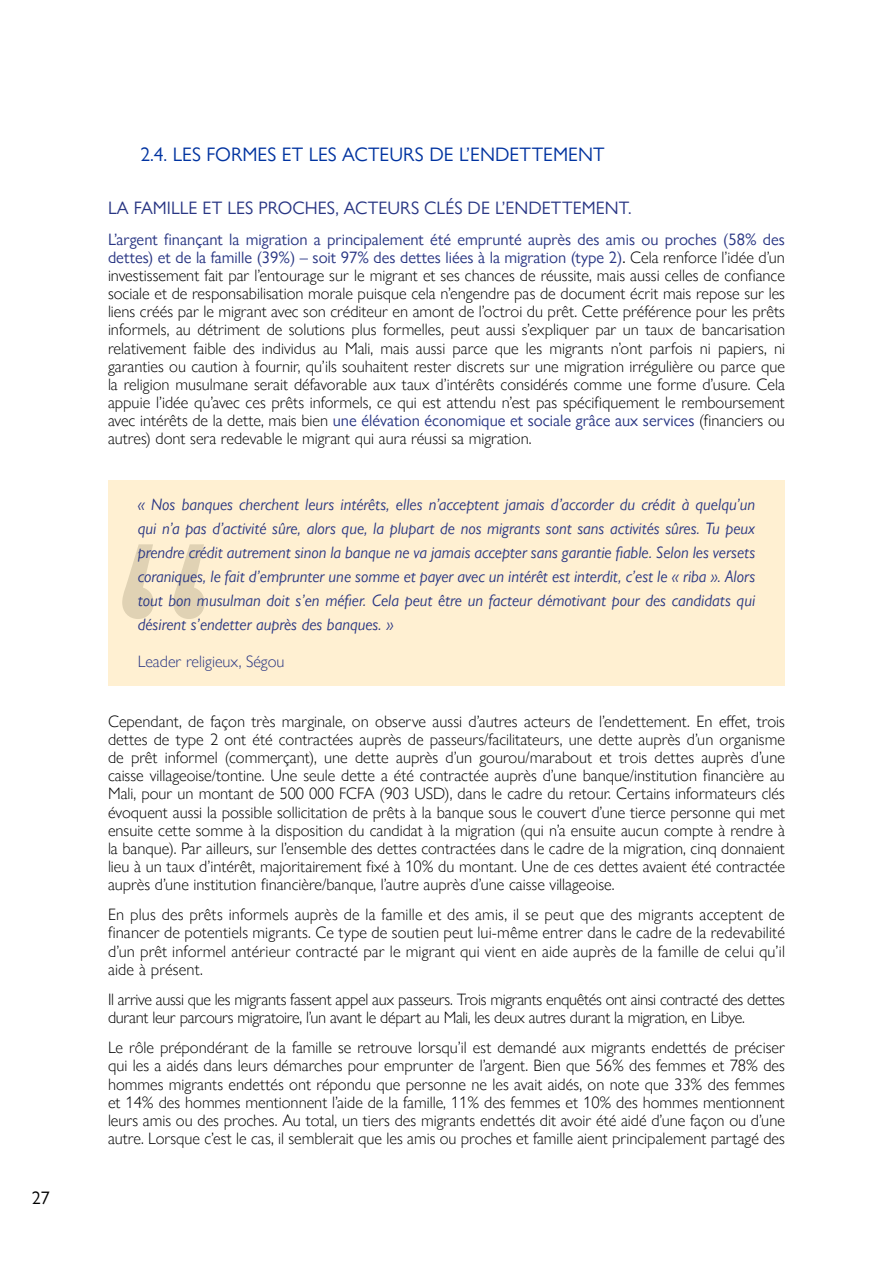
<style>
.page{position:relative;width:893px;height:1263px;background:#fff}
.page>*{position:absolute;margin:0;border:0;box-sizing:border-box;transform-origin:0 0}
.t1{font:300px "Montserrat";color:#000}
.t2{font:19.5px "Gill Sans Nova";color:#0033a0}
.t3{font:18px "Gill Sans Nova";color:#283583}
.t4{font:18px "Gill Sans Nova";color:#000}
.t5{font:300 16.5px/18.1px "Gill Sans Nova";letter-spacing:-.005em;color:#000;text-align:justify}
.t6{font:italic 16.5px/24px "Gill Sans Nova";color:#283583;text-align:justify}
.t7{font:300 16.5px "Gill Sans Nova";color:#283583}
.s1{font-weight:400;color:#283583}
.s2{font-weight:400}
</style>
<div class="page">
<div style="left:108px;top:480px;width:677px;height:206px;background:#fff0d2"></div>
<p class="t4" style="left:32px;top:1187px;width:20px">27</p>
<p class="t2" style="left:140px;top:143px;width:466px">2.4. LES FORMES ET LES ACTEURS DE L’ENDETTEMENT</p>
<p class="t3" style="left:108px;top:197px;width:525px">LA FAMILLE ET LES PROCHES, ACTEURS CLÉS DE L’ENDETTEMENT.</p>
<p class="t5" style="left:108px;top:230px;width:679px"><span class="s1">L’argent finançant la migration a principalement été emprunté auprès des amis ou proches (58% des dettes) et de la famille (39%) – soit 97% des dettes liées à la migration (type 2)</span><span class="s2">.</span> Cela renforce l’idée d’un investissement fait par l’entourage sur le migrant et ses chances de réussite, mais aussi celles de confiance sociale et de responsabilisation morale puisque cela n’engendre pas de document écrit mais repose sur les liens créés par le migrant avec son créditeur en amont de l’octroi du prêt. Cette préférence pour les prêts informels, au détriment de solutions plus formelles, peut aussi s’expliquer par un taux de bancarisation relativement faible des individus au Mali, mais aussi parce que les migrants n’ont parfois ni papiers, ni garanties ou caution à fournir, qu’ils souhaitent rester discrets sur une migration irrégulière ou parce que la religion musulmane serait défavorable aux taux d’intérêts considérés comme une forme d’usure. Cela appuie l’idée qu’avec ces prêts informels, ce qui est attendu n’est pas spécifiquement le remboursement avec intérêts de la dette, mais bien <span class="s1">une élévation économique et sociale grâce aux services</span> (financiers ou autres) dont sera redevable le migrant qui aura réussi sa migration.</p>
<p class="t6" style="left:138px;top:492px;width:619px">« Nos banques cherchent leurs intérêts, elles n’acceptent jamais d’accorder du crédit à quelqu’un qui n’a pas d’activité sûre, alors que, la plupart de nos migrants sont sans activités sûres. Tu peux prendre crédit autrement sinon la banque ne va jamais accepter sans garantie fiable. Selon les versets coraniques, le fait d’emprunter une somme et payer avec un intérêt est interdit, c’est le « riba ». Alors tout bon musulman doit s’en méfier. Cela peut être un facteur démotivant pour des candidats qui désirent s’endetter auprès des banques. »</p>
<p class="t7" style="left:138px;top:651px;width:148px">Leader religieux, Ségou</p>
<h1 class="t1" style="left:106px;top:454px;width:116px">“</h1>
<p class="t5" style="left:108px;top:712px;width:678px">Cependant, de façon très marginale, on observe aussi d’autres acteurs de l’endettement. En effet, trois dettes de type 2 ont été contractées auprès de passeurs/facilitateurs, une dette auprès d’un organisme de prêt informel (commerçant), une dette auprès d’un gourou/marabout et trois dettes auprès d’une caisse villageoise/tontine. Une seule dette a été contractée auprès d’une banque/institution financière au Mali, pour un montant de 500 000 FCFA (903 USD), dans le cadre du retour. Certains informateurs clés évoquent aussi la possible sollicitation de prêts à la banque sous le couvert d’une tierce personne qui met ensuite cette somme à la disposition du candidat à la migration (qui n’a ensuite aucun compte à rendre à la banque). Par ailleurs, sur l’ensemble des dettes contractées dans le cadre de la migration, cinq donnaient lieu à un taux d’intérêt, majoritairement fixé à 10% du montant. Une de ces dettes avaient été contractée auprès d’une institution financière/banque, l’autre auprès d’une caisse villageoise.</p>
<p class="t5" style="left:108px;top:905px;width:678px">En plus des prêts informels auprès de la famille et des amis, il se peut que des migrants acceptent de financer de potentiels migrants. Ce type de soutien peut lui-même entrer dans le cadre de la redevabilité d’un prêt informel antérieur contracté par le migrant qui vient en aide auprès de la famille de celui qu’il aide à présent.</p>
<p class="t5" style="left:108px;top:990px;width:678px">Il arrive aussi que les migrants fassent appel aux passeurs. Trois migrants enquêtés ont ainsi contracté des dettes durant leur parcours migratoire, l’un avant le départ au Mali, les deux autres durant la migration, en Libye.</p>
<p class="t5" style="left:108px;top:1038px;width:678px">Le rôle prépondérant de la famille se retrouve lorsqu’il est demandé aux migrants endettés de préciser qui les a aidés dans leurs démarches pour emprunter de l’argent. Bien que 56% des femmes et 78% des hommes migrants endettés ont répondu que personne ne les avait aidés, on note que 33% des femmes et 14% des hommes mentionnent l’aide de la famille, 11% des femmes et 10% des hommes mentionnent leurs amis ou des proches. Au total, un tiers des migrants endettés dit avoir été aidé d’une façon ou d’une autre. Lorsque c’est le cas, il semblerait que les amis ou proches et famille aient principalement partagé des</p>
</div>
